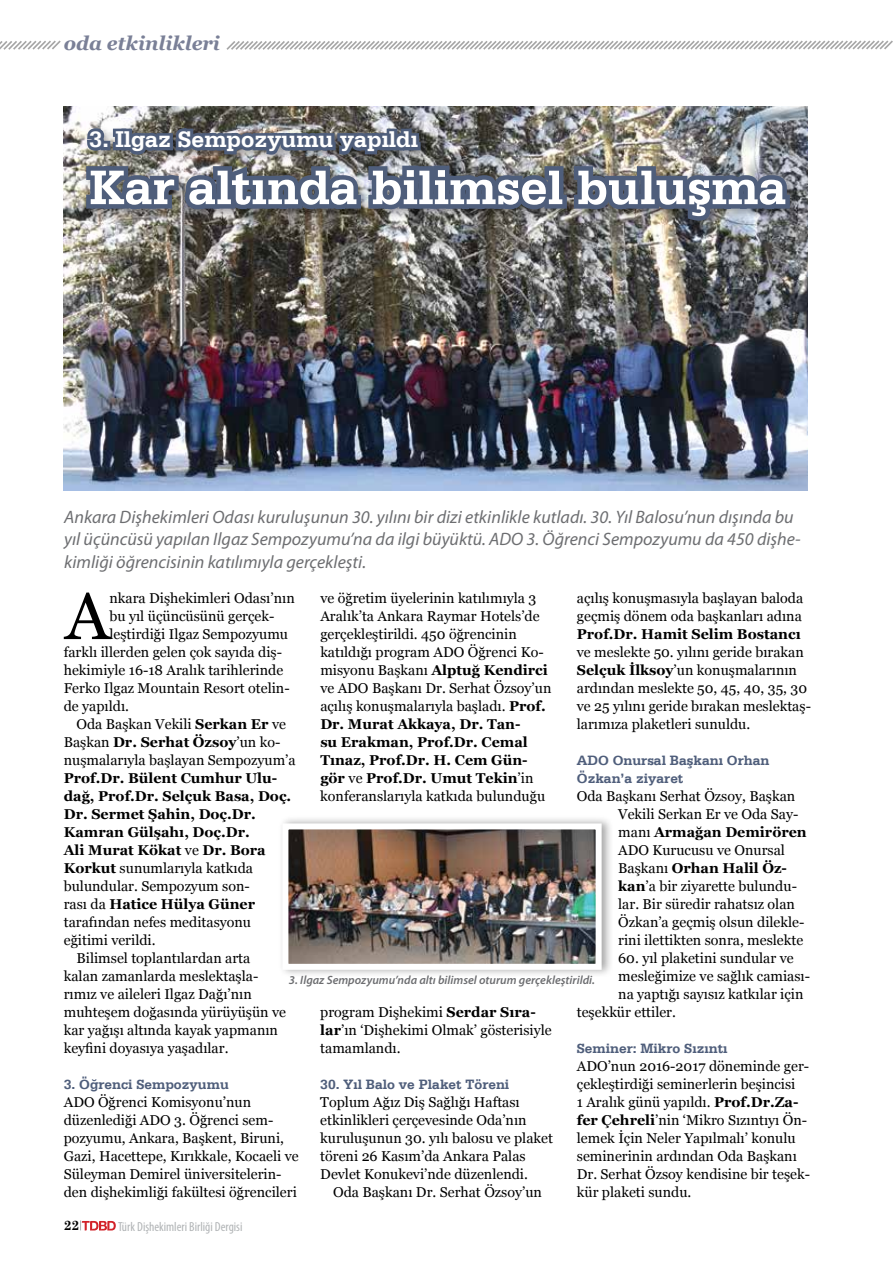
<style>
.page{position:relative;width:893px;height:1263px;background:#fff}
.page>*{position:absolute;margin:0;border:0;box-sizing:border-box;transform-origin:0 0}
.t1{font:66.15px "Georgia";color:#000}
.t2{font:700 51.15px "Serifa BT";color:#fff}
.t3{font:700 24px "Serifa BT";color:#fff}
.t4{font:italic 700 19.5px "Georgia";letter-spacing:-.005em;color:#7a8097}
.t5{font:italic 18px/22.5px "Myriad Pro";color:#6d6e71}
.t6{font:14.25px/18px "Georgia";color:#000}
.t7{font:700 14.25px "Georgia";color:#000}
.t8{font:700 14.25px "Serifa BT";color:#4f5e7b}
.t9{font:700 13.5px "Century Schoolbook";color:#000}
.t10{font:condensed 13.05px "Myriad Pro";color:#b1b4b6}
.t11{font:italic 600 12px "Myriad Pro";color:#6d6e71}
.s1{font-weight:700}
.s2{font-weight:400}
.s3{font-family:"Serifa BT";font-weight:700;color:#4f5e7b}
</style>
<div class="page">
<svg style="left:226px;top:40px;width:667px;height:10px"></svg>
<svg style="left:0;top:40px;width:61px;height:10px"></svg>
<svg style="left:80px;top:1220px;width:36px;height:10px"></svg>
<img style="left:64px;top:106px;width:744px;height:385px">
<div style="left:82px;top:163px;width:720px;height:70px;background:#000;opacity:.35"></div>
<img style="left:82px;top:120px;width:712px;height:106px">
<div style="left:278px;top:815px;width:336px;height:163px;background:#000;opacity:.35"></div>
<img style="left:289px;top:830px;width:306px;height:133px">
<div style="left:282px;top:823px;width:320px;height:147px;border:6px solid #fff"></div>
<p class="t4" style="left:64px;top:32px;width:158px">oda etkinlikleri</p>
<p class="t3" style="left:89px;top:125px;width:330px">3. Ilgaz Sempozyumu yapıldı</p>
<p class="t2" style="left:89px;top:156px;width:699px">Kar altında bilimsel buluşma</p>
<p class="t5" style="left:64px;top:505px;width:738px">Ankara Dişhekimleri Odası kuruluşunun 30. yılını bir dizi etkinlikle kutladı. 30. Yıl Balosu’nun dışında bu yıl üçüncüsü yapılan Ilgaz Sempozyumu’na da ilgi büyüktü. ADO 3. Öğrenci Sempozyumu da 450 dişhe&shy;kimliği öğrencisinin katılımıyla gerçekleşti.</p>
<p class="t6" style="left:577px;top:589px;width:236px">açılış konuşmasıyla başlayan baloda geçmiş dönem oda başkanları adına <span class="s1">Prof.Dr. Hamit Selim Bostancı </span>ve meslekte 50. yılını geride bırakan <span class="s1">Selçuk İlksoy</span>’un konuşmalarının ardından meslekte 50, 45, 40, 35, 30 ve 25 yılını geride bırakan meslektaş&shy;larımıza plaketleri sunuldu.</p>
<p class="t8" style="left:577px;top:751px;width:194px">ADO Onursal Başkanı Orhan</p>
<p class="t8" style="left:577px;top:769px;width:108px">Özkan’a ziyaret</p>
<p class="t6" style="left:577px;top:787px;width:220px">Oda Başkanı Serhat Özsoy, Başkan</p>
<p class="t6" style="left:618px;top:805px;width:182px">Vekili Serkan Er ve Oda Say-</p>
<p class="t7" style="left:618px;top:824px;width:190px"><span class="s2">manı</span> Armağan Demirören</p>
<p class="t6" style="left:618px;top:841px;width:168px">ADO Kurucusu ve Onursal</p>
<p class="t7" style="left:618px;top:860px;width:170px"><span class="s2">Başkanı</span> Orhan Halil Öz-</p>
<p class="t6" style="left:618px;top:877px;width:180px"><span class="s1">kan</span>’a bir ziyarette bulundu-</p>
<p class="t6" style="left:618px;top:895px;width:178px">lar. Bir süredir rahatsız olan</p>
<p class="t6" style="left:618px;top:913px;width:188px">Özkan’a geçmiş olsun dilekle-</p>
<p class="t6" style="left:618px;top:931px;width:187px">rini ilettikten sonra, meslekte</p>
<p class="t6" style="left:618px;top:949px;width:177px">60. yıl plaketini sundular ve</p>
<p class="t6" style="left:618px;top:967px;width:193px">mesleğimize ve sağlık camiası-</p>
<p class="t6" style="left:618px;top:985px;width:187px">na yaptığı sayısız katkılar için</p>
<p class="t6" style="left:577px;top:1003px;width:101px">teşekkür ettiler.</p>
<p class="t6" style="left:577px;top:1039px;width:235px"><span class="s3">Seminer: Mikro Sızıntı<br></span>ADO’nun 2016-2017 döneminde ger&shy;çekleştirdiği seminerlerin beşincisi<br>1 Aralık günü yapıldı. <span class="s1">Prof.Dr.Za&shy;fer Çehreli</span>’nin ‘Mikro Sızıntıyı Ön&shy;lemek İçin Neler Yapılmalı’ konulu seminerinin ardından Oda Başkanı Dr. Serhat Özsoy kendisine bir teşek&shy;kür plaketi sundu.</p>
<p class="t6" style="left:320px;top:589px;width:233px">ve öğretim üyelerinin katılımıyla 3<br>Aralık’ta Ankara Raymar Hotels’de gerçekleştirildi. 450 öğrencinin katıldığı program ADO Öğrenci Ko&shy;misyonu Başkanı <span class="s1">Alptuğ Kendirci </span>ve ADO Başkanı Dr. Serhat Özsoy’un açılış konuşmalarıyla başladı. <span class="s1">Prof.<br>Dr. Murat Akkaya, Dr. Tan-<br>su Erakman, Prof.Dr. Cemal<br>Tınaz, Prof.Dr. H. Cem Gün&shy;gör</span> ve <span class="s1">Prof.Dr. Umut Tekin</span>’in konferanslarıyla katkıda bulunduğu</p>
<p class="t1" style="left:65px;top:579px;width:46px">A</p>
<p class="t6" style="left:110px;top:589px;width:187px">nkara Dişhekimleri Odası’nın</p>
<p class="t6" style="left:110px;top:607px;width:166px">bu yıl üçüncüsünü gerçek-</p>
<p class="t6" style="left:110px;top:625px;width:180px">leştirdiği Ilgaz Sempozyumu</p>
<p class="t6" style="left:64px;top:643px;width:220px">farklı illerden gelen çok sayıda diş-</p>
<p class="t6" style="left:64px;top:661px;width:221px">hekimiyle 16-18 Aralık tarihlerinde</p>
<p class="t6" style="left:64px;top:679px;width:227px">Ferko Ilgaz Mountain Resort otelin-</p>
<p class="t6" style="left:64px;top:697px;width:67px">de yapıldı.</p>
<p class="t6" style="left:77px;top:715px;width:211px">Oda Başkan Vekili <span class="s1">Serkan Er</span> ve</p>
<p class="t7" style="left:64px;top:734px;width:218px"><span class="s2">Başkan</span> Dr. Serhat Özsoy<span class="s2">’un ko-</span></p>
<p class="t6" style="left:64px;top:751px;width:233px">nuşmalarıyla başlayan Sempozyum’a</p>
<p class="t7" style="left:64px;top:770px;width:215px">Prof.Dr. Bülent Cumhur Ulu-</p>
<p class="t7" style="left:64px;top:788px;width:229px">dağ, Prof.Dr. Selçuk Basa, Doç.</p>
<p class="t7" style="left:64px;top:806px;width:194px">Dr. Sermet Şahin, Doç.Dr.</p>
<p class="t7" style="left:64px;top:824px;width:188px">Kamran Gülşahı, Doç.Dr.</p>
<p class="t7" style="left:64px;top:842px;width:203px">Ali Murat Kökat <span class="s2">ve</span> Dr. Bora</p>
<p class="t6" style="left:64px;top:859px;width:191px"><span class="s1">Korkut</span> sunumlarıyla katkıda</p>
<p class="t6" style="left:64px;top:877px;width:187px">bulundular. Sempozyum son-</p>
<p class="t7" style="left:64px;top:896px;width:193px"><span class="s2">rası da</span> Hatice Hülya Güner</p>
<p class="t6" style="left:64px;top:913px;width:189px">tarafından nefes meditasyonu</p>
<p class="t6" style="left:64px;top:931px;width:93px">eğitimi verildi.</p>
<p class="t6" style="left:77px;top:949px;width:175px">Bilimsel toplantılardan arta</p>
<p class="t6" style="left:64px;top:967px;width:196px">kalan zamanlarda meslektaşla-</p>
<p class="t6" style="left:64px;top:985px;width:190px">rımız ve aileleri Ilgaz Dağı’nın</p>
<p class="t6" style="left:64px;top:1003px;width:224px">muhteşem doğasında yürüyüşün ve</p>
<p class="t6" style="left:64px;top:1021px;width:216px">kar yağışı altında kayak yapmanın</p>
<p class="t6" style="left:64px;top:1039px;width:166px">keyfini doyasıya yaşadılar.</p>
<p class="t6" style="left:64px;top:1075px;width:236px"><span class="s3">3. Öğrenci Sempozyumu<br></span>ADO Öğrenci Komisyonu’nun düzenlediği ADO 3. Öğrenci sem&shy;pozyumu, Ankara, Başkent, Biruni, Gazi, Hacettepe, Kırıkkale, Kocaeli ve Süleyman Demirel üniversitelerin&shy;den dişhekimliği fakültesi öğrencileri</p>
<p class="t11" style="left:289px;top:973px;width:308px">3. Ilgaz Sempozyumu’nda altı bilimsel oturum gerçekleştirildi.</p>
<p class="t6" style="left:320px;top:1003px;width:233px">program Dişhekimi <span class="s1">Serdar Sıra&shy;lar</span>’ın ‘Dişhekimi Olmak’ gösterisiyle tamamlandı.</p>
<p class="t8" style="left:320px;top:1075px;width:190px">30. Yıl Balo ve Plaket Töreni</p>
<p class="t6" style="left:320px;top:1093px;width:201px">Toplum Ağız Diş Sağlığı Haftası</p>
<p class="t6" style="left:320px;top:1111px;width:208px">etkinlikleri çerçevesinde Oda’nın</p>
<p class="t6" style="left:320px;top:1129px;width:234px">kuruluşunun 30. yılı balosu ve plaket</p>
<p class="t6" style="left:320px;top:1147px;width:207px">töreni 26 Kasım’da Ankara Palas</p>
<p class="t6" style="left:320px;top:1165px;width:209px">Devlet Konukevi’nde düzenlendi.</p>
<p class="t6" style="left:333px;top:1183px;width:210px">Oda Başkanı Dr. Serhat Özsoy’un</p>
<p class="t9" style="left:64px;top:1215px;width:17px">22</p>
<p class="t10" style="left:118px;top:1218px;width:126px">Türk Dişhekimleri Birliği Dergisi</p>
</div>
